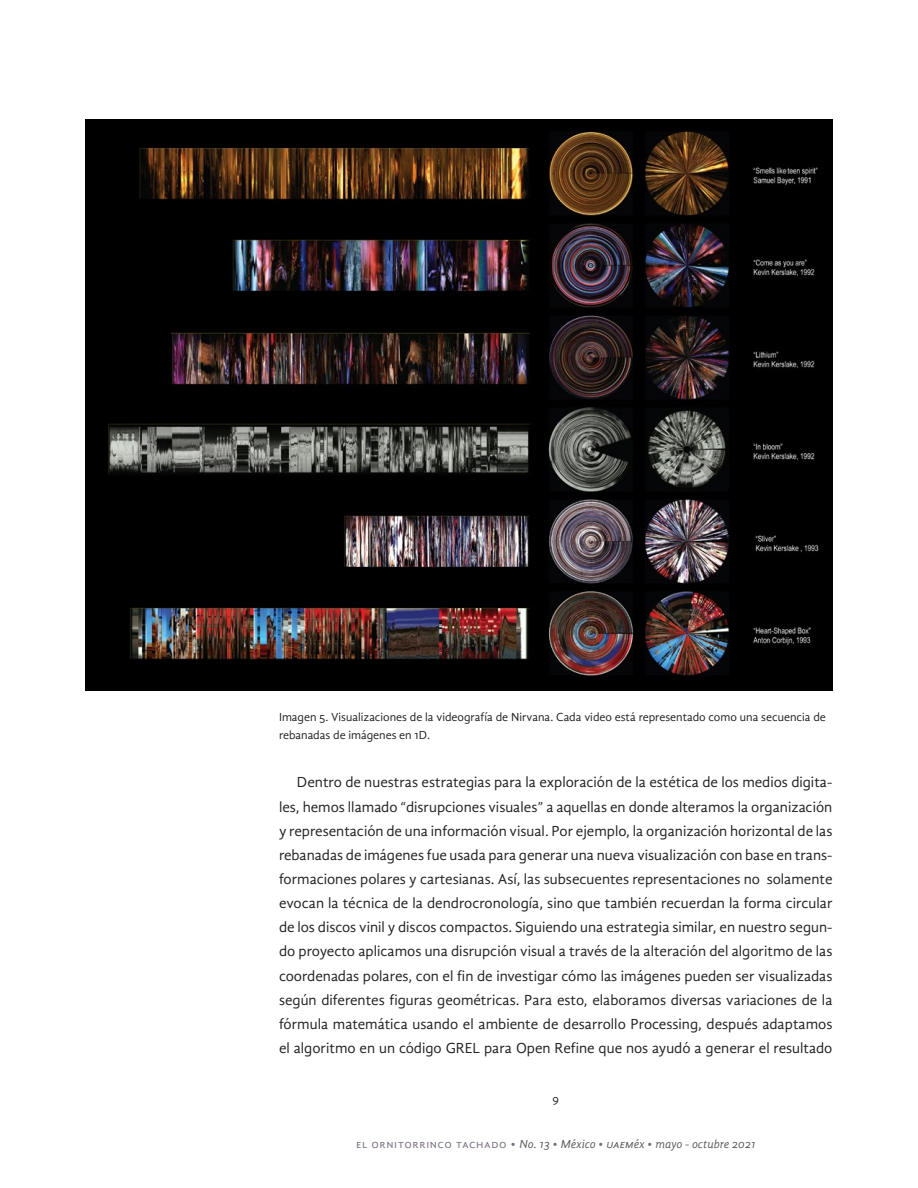
<style>
.page{position:relative;width:918px;height:1188px;background:#fff}
.page>*{position:absolute;margin:0;border:0;box-sizing:border-box;transform-origin:0 0}
.Cuerpo{font:15px/24.2px "Gandhi Sans";color:#231f20;text-align:justify}
.Referencia_imagen{font:12px/18px "Gandhi Sans";color:#231f20}
.t1{font:italic 12px "Gandhi Sans";color:#57585a}
.t2{font:12px "Gandhi Sans";color:#7a6e80}
.s1{font-style:normal;color:#7a6e80}
</style>
<div class="page">
<img style="left:86px;top:119px;width:746px;height:572px">
<p class="Referencia_imagen" style="left:279px;top:708px;width:548px">Imagen 5. Visualizaciones de la videografía de Nirvana. Cada video está representado como una secuencia de rebanadas de imágenes en 1D.</p>
<p class="Cuerpo" style="left:279px;top:770px;width:555px;text-indent:18px">Dentro de nuestras estrategias para la exploración de la estética de los medios digita&shy;les, hemos llamado “disrupciones visuales” a aquellas en donde alteramos la organización y representación de una información visual. Por ejemplo, la organización horizontal de las rebanadas de imágenes fue usada para generar una nueva visualización con base en trans&shy;formaciones polares y cartesianas. Así, las subsecuentes representaciones no solamente evocan la técnica de la dendrocronología, sino que también recuerdan la forma circular de los discos vinil y discos compactos. Siguiendo una estrategia similar, en nuestro segun&shy;do proyecto aplicamos una disrupción visual a través de la alteración del algoritmo de las coordenadas polares, con el fin de investigar cómo las imágenes pueden ser visualizadas según diferentes figuras geométricas. Para esto, elaboramos diversas variaciones de la fórmula matemática usando el ambiente de desarrollo Processing, después adaptamos el algoritmo en un código GREL para Open Refine que nos ayudó a generar el resultado</p>
<p class="Referencia_imagen" style="left:553px;top:1090px;width:8px">9</p>
<p class="t2" style="left:356px;top:1137px;width:50px">el ornitorr</p>
<p class="t1" style="left:426px;top:1137px;width:330px"><span class="s1">inco tac hado •</span> No. 13 <span class="s1">•</span> México <span class="s1">•</span> uaeméx <span class="s1">•</span> mayo - octubre 2021</p>
</div>
